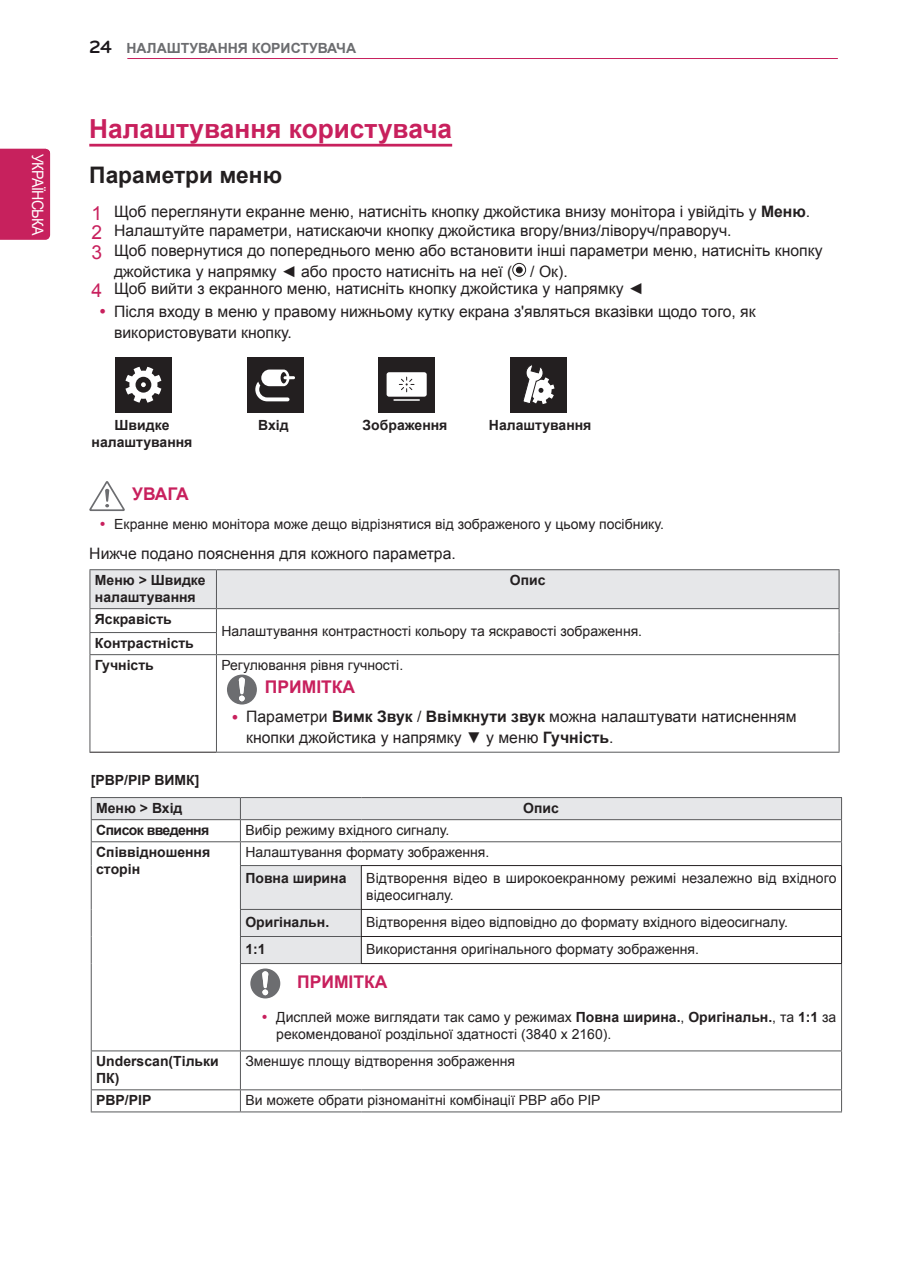
<style>
.page{position:relative;width:903px;height:1275px;background:#fff}
.page>*{position:absolute;margin:0;border:0;box-sizing:border-box;transform-origin:0 0}
.t1{font:700 26.25px "Arial";color:#c8205d}
.t2{font:700 22.75px "Arial";color:#231f20}
.t3{font:700 17.5px "Arial";color:#c8205d}
.t4{font:15.75px/19.2px "Arial";color:#231f20}
.t5{font:15.75px "Arial";letter-spacing:-.04em;color:#fff;scale:.9 1}
.t6{font:14px/16.8px "Arial";color:#231f20}
.t7{font:700 14px/16.8px "Arial";color:#231f20}
.t8{font:700 14px "Arial";color:#6c6d70}
.t9{font:700 14px "Arial";letter-spacing:-.04em;color:#231f20}
.s1{font-family:"Bryant LG";font-size:18.38px;color:#1a161a}
.s2{font-size:19.25px;color:#c8205d}
.s3{font-weight:700}
</style>
<div class="page">
<hr style="left:127px;top:58px;width:711px;height:1px;background:#c7215d">
<div style="left:0;top:149px;width:50px;height:91px;background:#c7215d"></div>
<hr style="left:89px;top:144px;width:363px;height:3px;background:#c8205d">
<div style="left:512px;top:263px;width:14px;height:14px;border:1px solid #231f20;border-radius:50%"></div>
<svg style="left:516px;top:267px;width:6px;height:6px"></svg>
<div style="left:115px;top:357px;width:57px;height:55px;background:#231f20"></div>
<svg style="left:126px;top:367px;width:35px;height:36px"></svg>
<div style="left:247px;top:357px;width:57px;height:55px;background:#231f20"></div>
<svg style="left:255px;top:370px;width:40px;height:31px"></svg>
<div style="left:379px;top:357px;width:56px;height:55px;background:#231f20"></div>
<div style="left:387px;top:372px;width:40px;height:25px;background:#fff;border-radius:3px"></div>
<hr style="left:394px;top:399px;width:25px;height:2px;background:#fff">
<svg style="left:399px;top:377px;width:15px;height:15px"></svg>
<div style="left:510px;top:357px;width:57px;height:55px;background:#231f20"></div>
<svg style="left:523px;top:365px;width:31px;height:39px"></svg>
<svg style="left:89px;top:481px;width:36px;height:30px"></svg>
<hr style="left:89px;top:569px;width:127px;height:1px;background:#57585a">
<hr style="left:216px;top:569px;width:623px;height:1px;background:#57585a">
<hr style="left:89px;top:654px;width:127px;height:1px;background:#57585a">
<hr style="left:839px;top:655px;width:1px;height:97px;background:#57585a">
<hr style="left:216px;top:654px;width:623px;height:1px;background:#57585a">
<hr style="left:216px;top:752px;width:623px;height:1px;background:#57585a">
<svg style="left:89px;top:570px;width:751px;height:84px"></svg>
<hr style="left:89px;top:655px;width:1px;height:97px;background:#57585a">
<hr style="left:216px;top:655px;width:1px;height:97px;background:#57585a">
<hr style="left:89px;top:752px;width:127px;height:1px;background:#231f20">
<svg style="left:227px;top:675px;width:30px;height:29px"></svg>
<svg style="left:92px;top:798px;width:749px;height:165px"></svg>
<hr style="left:841px;top:866px;width:1px;height:43px;background:#231f20">
<hr style="left:361px;top:865px;width:481px;height:1px;background:#231f20">
<hr style="left:361px;top:909px;width:481px;height:1px;background:#231f20">
<hr style="left:361px;top:936px;width:481px;height:1px;background:#231f20">
<svg style="left:841px;top:910px;width:1px;height:53px"></svg>
<hr style="left:361px;top:963px;width:481px;height:1px;background:#231f20">
<hr style="left:91px;top:797px;width:149px;height:1px;background:#57585a">
<hr style="left:240px;top:797px;width:121px;height:1px;background:#57585a">
<hr style="left:361px;top:797px;width:481px;height:1px;background:#57585a">
<hr style="left:91px;top:819px;width:149px;height:1px;background:#57585a">
<hr style="left:240px;top:819px;width:121px;height:1px;background:#57585a">
<hr style="left:361px;top:819px;width:481px;height:1px;background:#57585a">
<hr style="left:91px;top:841px;width:149px;height:1px;background:#57585a">
<svg style="left:91px;top:798px;width:1px;height:67px"></svg>
<hr style="left:240px;top:841px;width:121px;height:1px;background:#57585a">
<svg style="left:240px;top:798px;width:1px;height:67px"></svg>
<hr style="left:361px;top:841px;width:481px;height:1px;background:#57585a">
<svg style="left:841px;top:798px;width:1px;height:67px"></svg>
<hr style="left:91px;top:865px;width:1px;height:44px;background:#57585a">
<svg style="left:91px;top:909px;width:1px;height:54px"></svg>
<hr style="left:91px;top:963px;width:1px;height:87px;background:#57585a">
<hr style="left:841px;top:964px;width:1px;height:86px;background:#57585a">
<hr style="left:91px;top:1050px;width:149px;height:1px;background:#57585a">
<hr style="left:91px;top:1051px;width:1px;height:38px;background:#57585a">
<hr style="left:841px;top:1051px;width:1px;height:38px;background:#57585a">
<hr style="left:91px;top:1089px;width:149px;height:1px;background:#57585a">
<svg style="left:91px;top:1090px;width:1px;height:21px"></svg>
<svg style="left:841px;top:1090px;width:1px;height:21px"></svg>
<hr style="left:91px;top:1111px;width:149px;height:1px;background:#57585a">
<hr style="left:240px;top:964px;width:1px;height:86px;background:#57585a">
<hr style="left:240px;top:1050px;width:121px;height:1px;background:#57585a">
<hr style="left:240px;top:1051px;width:1px;height:38px;background:#57585a">
<hr style="left:361px;top:1050px;width:481px;height:1px;background:#57585a">
<hr style="left:240px;top:1089px;width:121px;height:1px;background:#57585a">
<svg style="left:240px;top:1090px;width:1px;height:21px"></svg>
<hr style="left:361px;top:1089px;width:481px;height:1px;background:#57585a">
<hr style="left:240px;top:1111px;width:121px;height:1px;background:#57585a">
<hr style="left:361px;top:1111px;width:481px;height:1px;background:#57585a">
<hr style="left:240px;top:909px;width:121px;height:1px;background:#57585a">
<hr style="left:240px;top:936px;width:121px;height:1px;background:#57585a">
<hr style="left:240px;top:865px;width:121px;height:1px;background:#57585a">
<hr style="left:240px;top:866px;width:1px;height:43px;background:#57585a">
<svg style="left:240px;top:910px;width:1px;height:53px"></svg>
<hr style="left:240px;top:963px;width:121px;height:1px;background:#57585a">
<hr style="left:361px;top:866px;width:1px;height:43px;background:#231f20">
<svg style="left:361px;top:910px;width:1px;height:53px"></svg>
<svg style="left:250px;top:968px;width:30px;height:30px"></svg>
<p class="t5" style="left:48px;top:154px;width:92px;rotate:90deg">УКРАЇНСЬКА</p>
<p class="t8" style="left:89px;top:39px;width:268px"><span class="s1">24</span> НАЛАШТУВАННЯ КОРИСТУВАЧА</p>
<h1 class="t1" style="left:89px;top:111px;width:364px">Налаштування користувача</h1>
<h2 class="t2" style="left:89px;top:160px;width:194px">Параметри меню</h2>
<p class="t4" style="left:91px;top:202px;width:733px"><span class="s2">1</span> Щоб переглянути екранне меню, натисніть кнопку джойстика внизу монітора і увійдіть у <span class="s3">Меню</span>.<br><span class="s2">2</span> Налаштуйте параметри, натискаючи кнопку джойстика вгору/вниз/ліворуч/праворуч.<br><span class="s2">3</span> Щоб повернутися до попереднього меню або встановити інші параметри меню, натисніть кнопку</p>
<p class="t4" style="left:91px;top:263px;width:554px;line-height:17.3px;text-indent:23px">джойстика у напрямку ◄ або просто натисніть на неї ( / Ок).<br><span class="s2">4</span> Щоб вийти з екранного меню, натисніть кнопку джойстика у напрямку ◄</p>
<p class="t4" style="left:114px;top:301px;width:643px;line-height:21px">Після входу в меню у правому нижньому кутку екрана з'являться вказівки щодо того, як використовувати кнопку.</p>
<p class="t7" style="left:92px;top:417px;width:102px;text-align:center">Швидке налаштування</p>
<p class="t7" style="left:258px;top:417px;width:32px">Вхід</p>
<p class="t7" style="left:362px;top:417px;width:86px">Зображення</p>
<p class="t7" style="left:489px;top:417px;width:104px">Налаштування</p>
<p class="t3" style="left:132px;top:483px;width:58px">УВАГА</p>
<p class="t6" style="left:114px;top:516px;width:551px">Екранне меню монітора може дещо відрізнятися від зображеного у цьому посібнику.</p>
<p class="t4" style="left:89px;top:544px;width:368px">Нижче подано пояснення для кожного параметра.</p>
<p class="t7" style="left:95px;top:572px;width:112px">Меню &gt; Швидке налаштування</p>
<p class="t7" style="left:510px;top:572px;width:37px">Опис</p>
<p class="t7" style="left:95px;top:611px;width:78px">Яскравість</p>
<p class="t6" style="left:221px;top:623px;width:422px">Налаштування контрастності кольору та яскравості зображення.</p>
<p class="t7" style="left:95px;top:632px;width:100px;line-height:22.1px">Контрастність<br>Гучність</p>
<p class="t6" style="left:221px;top:657px;width:183px">Регулювання рівня гучності.</p>
<p class="t3" style="left:265px;top:675px;width:92px">ПРИМІТКА</p>
<p class="t4" style="left:246px;top:706px;width:552px;line-height:21px">Параметри <span class="s3">Bимк Звук</span> / <span class="s3">Ввімкнути звук</span> можна налаштувати натисненням кнопки джойстика у напрямку ▼ у меню <span class="s3">Гучність</span>.</p>
<p class="t7" style="left:96px;top:766px;width:105px;line-height:28px;text-indent:-5px">[PBP/PIP ВИМК]<br>Меню &gt; Вхід</p>
<p class="t7" style="left:523px;top:800px;width:37px">Опис</p>
<p class="t9" style="left:96px;top:821px;width:115px">Список введення</p>
<p class="t6" style="left:245px;top:822px;width:206px">Вибір режиму вхідного сигналу.</p>
<p class="t7" style="left:96px;top:844px;width:115px">Співвідношення сторін</p>
<p class="t6" style="left:245px;top:844px;width:246px">Налаштування формату зображення.</p>
<p class="t7" style="left:245px;top:870px;width:103px">Повна ширина</p>
<p class="t6" style="left:366px;top:870px;width:472px">Відтворення відео в широкоекранному режимі незалежно від вхідного відеосигналу.</p>
<p class="t7" style="left:245px;top:914px;width:85px">Оригінальн.</p>
<p class="t6" style="left:366px;top:914px;width:423px">Відтворення відео відповідно до формату вхідного відеосигналу.</p>
<p class="t7" style="left:245px;top:941px;width:22px">1:1</p>
<p class="t6" style="left:366px;top:941px;width:334px">Використання оригінального формату зображення.</p>
<p class="t3" style="left:297px;top:970px;width:92px">ПРИМІТКА</p>
<p class="t6" style="left:276px;top:1009px;width:561px">Дисплей може виглядати так само у режимах <span class="s3">Повна ширина.</span>, <span class="s3">Оригінальн.</span>, та <span class="s3">1:1</span> за рекомендованої роздільної здатності (3840 x 2160).</p>
<p class="t7" style="left:96px;top:1053px;width:124px">Underscan(Тільки<br>ПК)</p>
<p class="t6" style="left:245px;top:1053px;width:271px">Зменшує площу відтворення зображення</p>
<p class="t7" style="left:96px;top:1092px;width:57px">PBP/PIP</p>
<p class="t6" style="left:245px;top:1092px;width:357px">Ви можете обрати різноманітні комбінації PBP або PIP</p>
</div>
